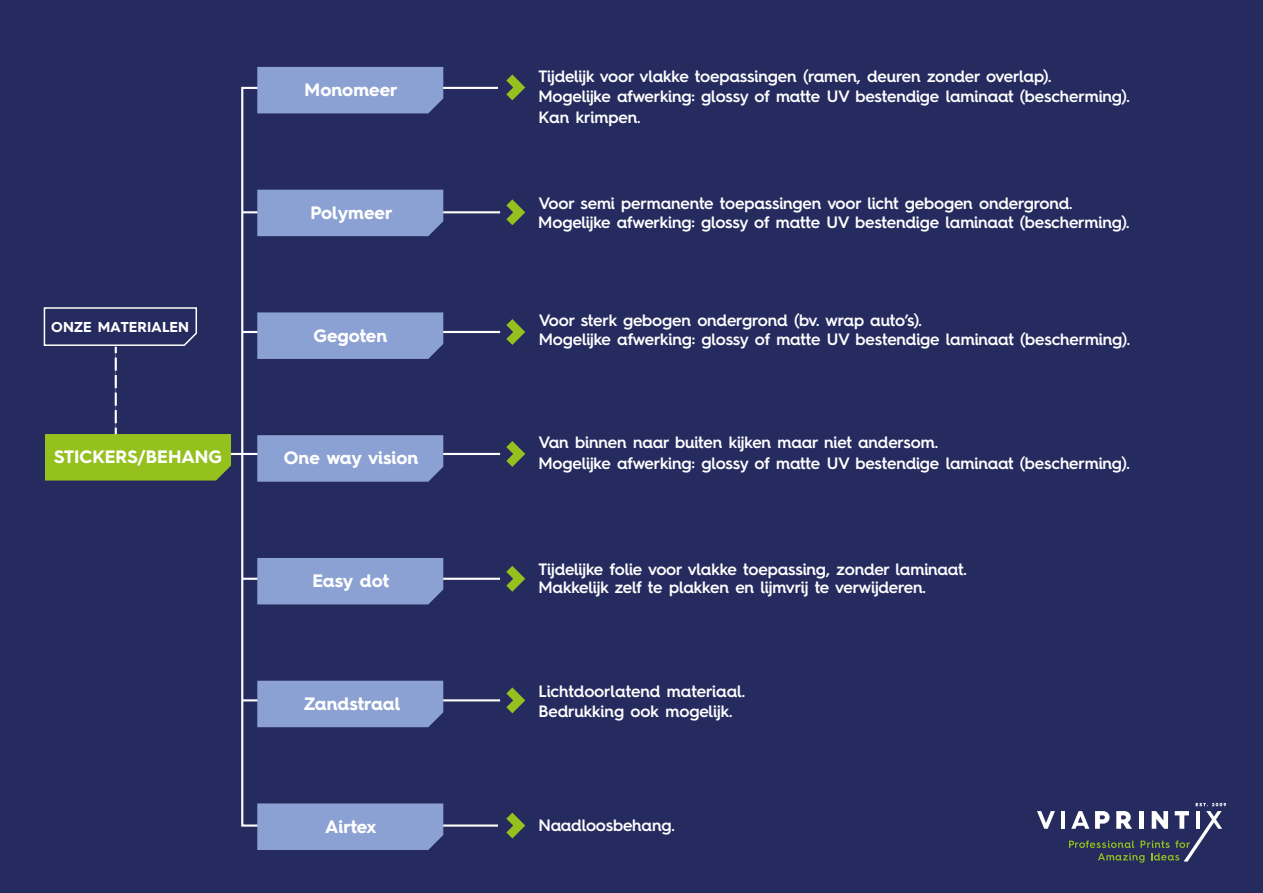
<style>
.page{position:relative;width:1263px;height:893px;background:#252b5f}
.page>*{position:absolute;margin:0;border:0;box-sizing:border-box;transform-origin:0 0}
.t1{font:700 18px "Hurme Geometric Sans 4";color:#fff}
.t2{font:600 16.5px/20.5px "Hurme Geometric Sans 4";letter-spacing:-.01em;color:#fff}
.t3{font:700 14.4px "Hurme Geometric Sans 4";color:#fff}
</style>
<div class="page">
<div style="left:241px;top:87px;width:258px;height:740px;border:2px solid #fff"></div>
<hr style="left:242px;top:578px;width:258px;height:2px;background:#fff">
<div style="left:257px;top:67px;width:186px;height:46px;background:#8ca1d3"></div>
<hr style="left:242px;top:211px;width:258px;height:2px;background:#fff">
<div style="left:257px;top:190px;width:186px;height:46px;background:#8ca1d3"></div>
<hr style="left:242px;top:331px;width:258px;height:2px;background:#fff">
<div style="left:257px;top:312px;width:186px;height:47px;background:#8ca1d3"></div>
<hr style="left:231px;top:453px;width:269px;height:2px;background:#fff">
<div style="left:257px;top:435px;width:186px;height:47px;background:#8ca1d3"></div>
<div style="left:257px;top:558px;width:186px;height:46px;background:#8ca1d3"></div>
<hr style="left:242px;top:699px;width:258px;height:2px;background:#fff">
<div style="left:257px;top:681px;width:186px;height:46px;background:#8ca1d3"></div>
<div style="left:257px;top:803px;width:186px;height:47px;background:#8ca1d3"></div>
<svg style="left:497px;top:74px;width:28px;height:35px"></svg>
<svg style="left:497px;top:190px;width:28px;height:44px"></svg>
<svg style="left:497px;top:310px;width:28px;height:44px"></svg>
<svg style="left:497px;top:432px;width:28px;height:44px"></svg>
<svg style="left:497px;top:557px;width:28px;height:44px"></svg>
<svg style="left:497px;top:678px;width:28px;height:44px"></svg>
<svg style="left:497px;top:804px;width:28px;height:35px"></svg>
<svg style="left:43px;top:307px;width:188px;height:173px"></svg>
<svg style="left:1037px;top:811px;width:18px;height:18px"></svg>
<hr style="left:1061px;top:811px;width:4px;height:18px;background:#fff">
<svg style="left:1069px;top:803px;width:157px;height:60px"></svg>
<p class="t1" style="left:305px;top:77px;width:94px">Monomeer</p>
<p class="t3" style="left:51px;top:317px;width:139px">ONZE MATERIALEN</p>
<p class="t1" style="left:310px;top:200px;width:84px">Polymeer</p>
<p class="t1" style="left:314px;top:323px;width:75px">Gegoten</p>
<p class="t1" style="left:54px;top:444px;width:169px">STICKERS/BEHANG</p>
<p class="t1" style="left:284px;top:445px;width:136px">One way vision</p>
<p class="t1" style="left:312px;top:568px;width:78px">Easy dot</p>
<p class="t1" style="left:304px;top:691px;width:98px">Zandstraal</p>
<p class="t1" style="left:325px;top:814px;width:53px">Airtex</p>
<p class="t2" style="left:538px;top:65px;width:593px">Tijdelijk voor vlakke toepassingen (ramen, deuren zonder overlap).<br>Mogelijke afwerking: glossy of matte UV bestendige laminaat (bescherming).<br>Kan krimpen.</p>
<p class="t2" style="left:538px;top:194px;width:593px;line-height:18.8px">Voor semi permanente toepassingen voor licht gebogen ondergrond.<br>Mogelijke afwerking: glossy of matte UV bestendige laminaat (bescherming).</p>
<p class="t2" style="left:539px;top:310px;width:593px;line-height:19.4px">Voor sterk gebogen ondergrond (bv. wrap auto’s).<br>Mogelijke afwerking: glossy of matte UV bestendige laminaat (bescherming).</p>
<p class="t2" style="left:538px;top:432px;width:593px">Van binnen naar buiten kijken maar niet andersom.<br>Mogelijke afwerking: glossy of matte UV bestendige laminaat (bescherming).</p>
<p class="t2" style="left:538px;top:559px;width:430px;line-height:18.9px">Tijdelijke folie voor vlakke toepassing, zonder laminaat.<br>Makkelijk zelf te plakken en lijmvrij te verwijderen.</p>
<p class="t2" style="left:538px;top:681px;width:208px;line-height:19.8px">Lichtdoorlatend materiaal.<br>Bedrukking ook mogelijk.</p>
<p class="t2" style="left:538px;top:815px;width:138px">Naadloosbehang.</p>
</div>
